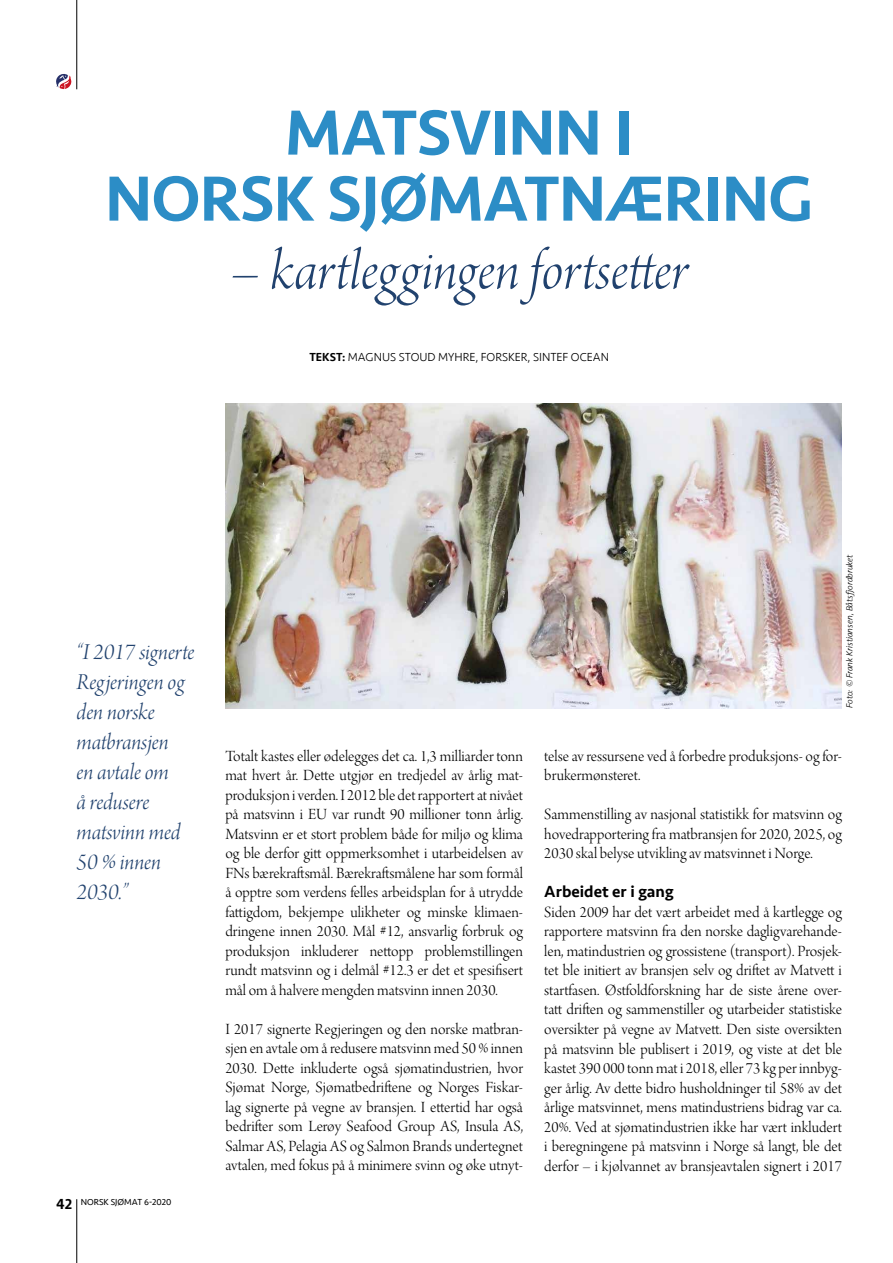
<style>
.page{position:relative;width:893px;height:1263px;background:#fff}
.page>*{position:absolute;margin:0;border:0;box-sizing:border-box;transform-origin:0 0}
.t1{font:500 66px/66px "Seravek";letter-spacing:-.015em;color:#2c8dc6;text-align:center}
.t2{font:60px "Arno Pro Light Italic Display";color:#21426e}
.t3{font:24px/30px "Arno Pro Light Italic Display";letter-spacing:-.005em;color:#21426e}
.t4{font:16.5px/19.5px "Arno Pro Light Display";color:#000;text-align:justify}
.t5{font:500 16.5px "Seravek";color:#000}
.t6{font:300 12px "Seravek";color:#000}
.t7{font:italic 300 9px "Seravek";color:#000}
.t8{font:9px "Seravek";color:#000}
.s1{font-weight:500}
.s2{font-weight:500;font-size:15px}
</style>
<div class="page">
<hr style="left:77px;top:1199px;width:1px;height:64px;background:#000">
<svg style="left:56px;top:74px;width:16px;height:15px"></svg>
<hr style="left:77px;top:0;width:1px;height:89px;background:#000">
<img style="left:225px;top:404px;width:617px;height:304px">
<h1 class="t1" style="left:105px;top:100px;width:710px">MATSVINN I<br>NORSK SJØMATNÆRING</h1>
<h2 class="t2" style="left:230px;top:237px;width:460px">– kartleggingen fortsetter</h2>
<p class="t6" style="left:309px;top:350px;width:301px"><span class="s1">TEKST:</span> MAGNUS STOUD MYHRE, FORSKER, SINTEF OCEAN</p>
<h3 class="t3" style="left:77px;top:638px;width:120px">“I 2017 signerte<br>Regjeringen og den norske matbransjen<br>en avtale om<br>å redusere matsvinn med<br>50 % innen<br>2030.”</h3>
<p class="t8" style="left:56px;top:1195px;width:117px"><span class="s2">42</span> NORSK SJØMAT 6-2020</p>
<p class="t4" style="left:225px;top:747px;width:299px">Totalt kastes eller ødelegges det ca. 1,3 milliarder tonn mat hvert år. Dette utgjør en tredjedel av årlig mat&shy;produksjon i verden. I 2012 ble det rapportert at nivået på matsvinn i EU var rundt 90 millioner tonn årlig.<br>Matsvinn er et stort problem både for miljø og klima og ble derfor gitt oppmerksomhet i utarbeidelsen av FNs bærekraftsmål. Bærekraftsmålene har som formål å opptre som verdens felles arbeidsplan for å utrydde fattigdom, bekjempe ulikheter og minske klimaen&shy;dringene innen 2030. Mål #12, ansvarlig forbruk og produksjon inkluderer nettopp problemstillingen rundt matsvinn og i delmål #12.3 er det et spesifisert mål om å halvere mengden matsvinn innen 2030.</p>
<p class="t4" style="left:225px;top:1020px;width:299px">I 2017 signerte Regjeringen og den norske matbran&shy;sjen en avtale om å redusere matsvinn med 50 % innen 2030. Dette inkluderte også sjømatindustrien, hvor Sjømat Norge, Sjømatbedriftene og Norges Fiskar&shy;lag signerte på vegne av bransjen. I ettertid har også bedrifter som Lerøy Seafood Group AS, Insula AS, Salmar AS, Pelagia AS og Salmon Brands undertegnet avtalen, med fokus på å minimere svinn og øke utnyt-</p>
<p class="t7" style="left:844px;top:708px;width:155px;rotate:-90deg">Foto: © Frank Kristiansen, Båtsfjordbruket</p>
<p class="t4" style="left:544px;top:747px;width:299px">telse av ressursene ved å forbedre produksjons- og for&shy;brukermønsteret.</p>
<p class="t4" style="left:544px;top:806px;width:299px">Sammenstilling av nasjonal statistikk for matsvinn og hovedrapportering fra matbransjen for 2020, 2025, og 2030 skal belyse utvikling av matsvinnet i Norge.</p>
<p class="t5" style="left:544px;top:882px;width:131px">Arbeidet er i gang</p>
<p class="t4" style="left:544px;top:903px;width:299px">Siden 2009 har det vært arbeidet med å kartlegge og rapportere matsvinn fra den norske dagligvarehande&shy;len, matindustrien og grossistene (transport). Prosjek&shy;tet ble initiert av bransjen selv og driftet av Matvett i startfasen. Østfoldforskning har de siste årene over&shy;tatt driften og sammenstiller og utarbeider statistiske oversikter på vegne av Matvett. Den siste oversikten på matsvinn ble publisert i 2019, og viste at det ble kastet 390 000 tonn mat i 2018, eller 73 kg per innbyg&shy;ger årlig. Av dette bidro husholdninger til 58% av det årlige matsvinnet, mens matindustriens bidrag var ca.<br>20%. Ved at sjømatindustrien ikke har vært inkludert i beregningene på matsvinn i Norge så langt, ble det derfor – i kjølvannet av bransjeavtalen signert i 2017</p>
</div>
